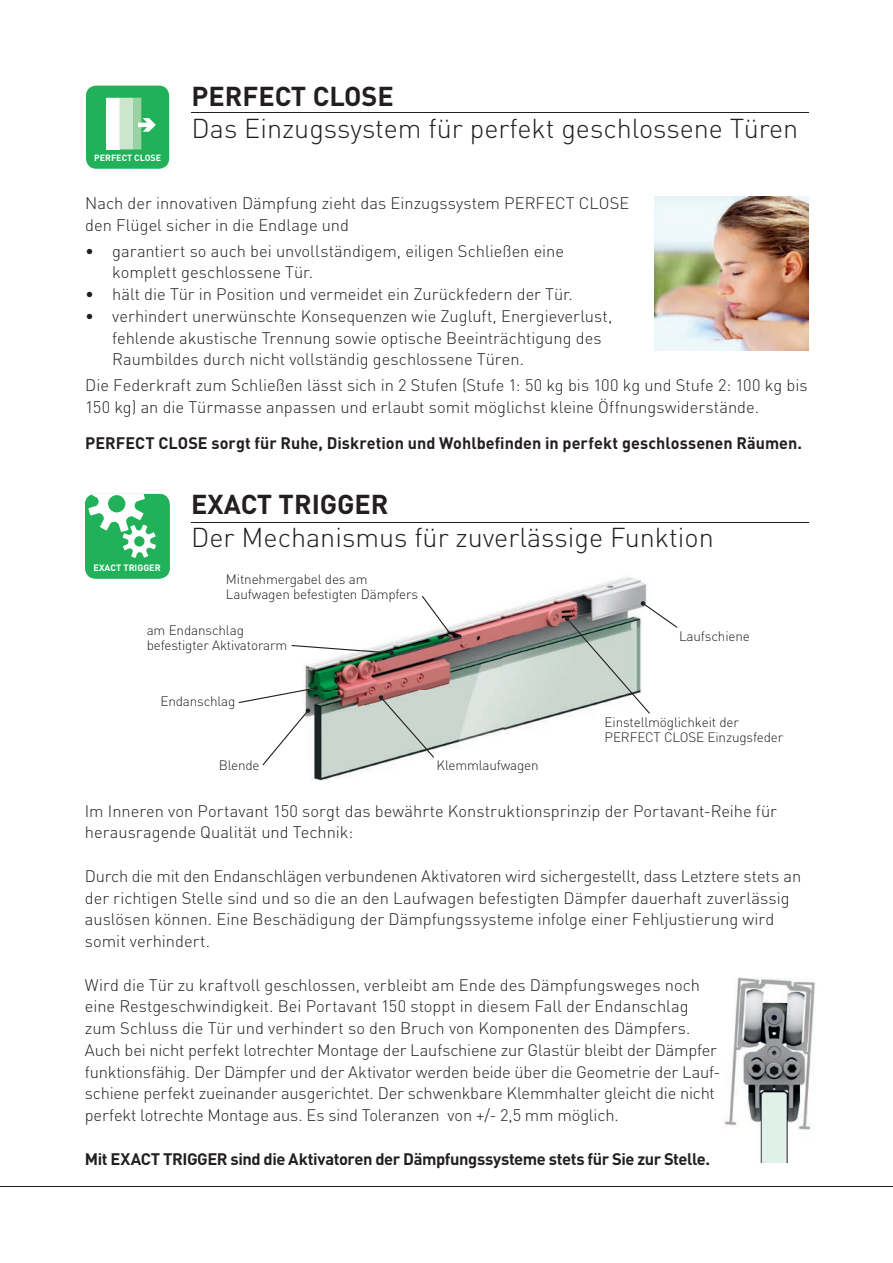
<style>
.page{position:relative;width:893px;height:1263px;background:#fff}
.page>*{position:absolute;margin:0;border:0;box-sizing:border-box;transform-origin:0 0}
.t1{font:300 27px "DIN Pro";color:#231f20}
.t2{font:700 27px "DIN Pro";color:#231f20}
.t3{font:300 16.5px/21.8px "DIN Pro";letter-spacing:-.005em;color:#231f20}
.t4{font:700 16.5px "DIN";letter-spacing:.005em;color:#231f20}
.t5{font:700 16.5px "DIN Pro";letter-spacing:-.025em;color:#231f20}
.t6{font:300 13.5px/15px "DIN Pro";letter-spacing:-.01em;color:#231f20}
.t7{font:700 9.15px "DIN";color:#fff}
.t8{font:700 9px "DIN";color:#fff}
</style>
<div class="page">
<hr style="left:0;top:1186px;width:893px;height:1px;background:#231f20">
<hr style="left:192px;top:113px;width:617px;height:1px;background:#231f20">
<hr style="left:191px;top:522px;width:618px;height:1px;background:#231f20">
<div style="left:86px;top:86px;width:83px;height:83px;background:#21b259;border-radius:10px"></div>
<svg style="left:106px;top:98px;width:50px;height:51px"></svg>
<div style="left:85px;top:494px;width:85px;height:84px;background:#21b259;border-radius:11px"></div>
<svg style="left:88px;top:494px;width:68px;height:64px"></svg>
<img style="left:654px;top:196px;width:154px;height:154px">
<img style="left:724px;top:977px;width:91px;height:185px">
<img style="left:304px;top:577px;width:343px;height:204px">
<svg style="left:239px;top:686px;width:79px;height:79px"></svg>
<svg style="left:292px;top:645px;width:102px;height:10px"></svg>
<svg style="left:422px;top:596px;width:29px;height:39px"></svg>
<svg style="left:379px;top:695px;width:55px;height:63px;background:#c3ccc5"></svg>
<svg style="left:565px;top:601px;width:112px;height:113px"></svg>
<p class="t8" style="left:94px;top:152px;width:69px">PERFECT CLOSE</p>
<h1 class="t2" style="left:192px;top:78px;width:204px">PERFECT CLOSE</h1>
<h1 class="t1" style="left:192px;top:110px;width:608px">Das Einzugssystem für perfekt geschlossene Türen</h1>
<p class="t3" style="left:85px;top:191px;width:545px">Nach der innovativen Dämpfung zieht das Einzugssystem PERFECT CLOSE den Flügel sicher in die Endlage und</p>
<p class="t3" style="left:112px;top:239px;width:453px;text-indent:-27px">• garantiert so auch bei unvollständigem, eiligen Schließen eine komplett geschlossene Tür.</p>
<p class="t3" style="left:85px;top:283px;width:489px">• hält die Tür in Position und vermeidet ein Zurückfedern der Tür.</p>
<p class="t3" style="left:112px;top:304px;width:501px;text-indent:-27px">• verhindert unerwünschte Konsequenzen wie Zugluft, Energieverlust, fehlende akustische Trennung sowie optische Beeinträchtigung des<br>Raumbildes durch nicht vollständig geschlossene Türen.</p>
<p class="t3" style="left:85px;top:374px;width:724px">Die Federkraft zum Schließen lässt sich in 2 Stufen (Stufe 1: 50 kg bis 100 kg und Stufe 2: 100 kg bis<br>150 kg) an die Türmasse anpassen und erlaubt somit möglichst kleine Öffnungswiderstände.</p>
<p class="t4" style="left:85px;top:432px;width:718px">PERFECT CLOSE sorgt für Ruhe, Diskretion und Wohlbefinden in perfekt geschlossenen Räumen.</p>
<p class="t7" style="left:94px;top:562px;width:69px">EXACT TRIGGER</p>
<h1 class="t2" style="left:191px;top:486px;width:199px">EXACT TRIGGER</h1>
<h1 class="t1" style="left:191px;top:518px;width:524px">Der Mechanismus für zuverlässige Funktion</h1>
<p class="t6" style="left:226px;top:571px;width:194px">Mitnehmergabel des am<br>Laufwagen befestigten Dämpfers</p>
<p class="t6" style="left:147px;top:622px;width:142px">am Endanschlag befestigter Aktivatorarm</p>
<p class="t6" style="left:160px;top:693px;width:77px">Endanschlag</p>
<p class="t6" style="left:219px;top:757px;width:42px">Blende</p>
<p class="t6" style="left:436px;top:757px;width:104px">Klemmlaufwagen</p>
<p class="t6" style="left:679px;top:628px;width:72px">Laufschiene</p>
<p class="t6" style="left:605px;top:714px;width:180px">Einstellmöglichkeit der<br>PERFECT CLOSE Einzugsfeder</p>
<p class="t3" style="left:85px;top:799px;width:694px">Im Inneren von Portavant 150 sorgt das bewährte Konstruktionsprinzip der Portavant-Reihe für herausragende Qualität und Technik:</p>
<p class="t3" style="left:85px;top:864px;width:718px">Durch die mit den Endanschlägen verbundenen Aktivatoren wird sichergestellt, dass Letztere stets an der richtigen Stelle sind und so die an den Laufwagen befestigten Dämpfer dauerhaft zuverlässig auslösen können. Eine Beschädigung der Dämpfungssysteme infolge einer Fehljustierung wird somit verhindert.</p>
<p class="t3" style="left:85px;top:973px;width:637px">Wird die Tür zu kraftvoll geschlossen, verbleibt am Ende des Dämpfungsweges noch eine Restgeschwindigkeit. Bei Portavant 150 stoppt in diesem Fall der Endanschlag zum Schluss die Tür und verhindert so den Bruch von Komponenten des Dämpfers.<br>Auch bei nicht perfekt lotrechter Montage der Laufschiene zur Glastür bleibt der Dämpfer funktionsfähig. Der Dämpfer und der Aktivator werden beide über die Geometrie der Lauf&shy;schiene perfekt zueinander ausgerichtet. Der schwenkbare Klemmhalter gleicht die nicht perfekt lotrechte Montage aus. Es sind Toleranzen von +/- 2,5 mm möglich.</p>
<p class="t5" style="left:85px;top:1147px;width:627px">Mit EXACT TRIGGER sind die Aktivatoren der Dämpfungssysteme stets für Sie zur Stelle.</p>
</div>
